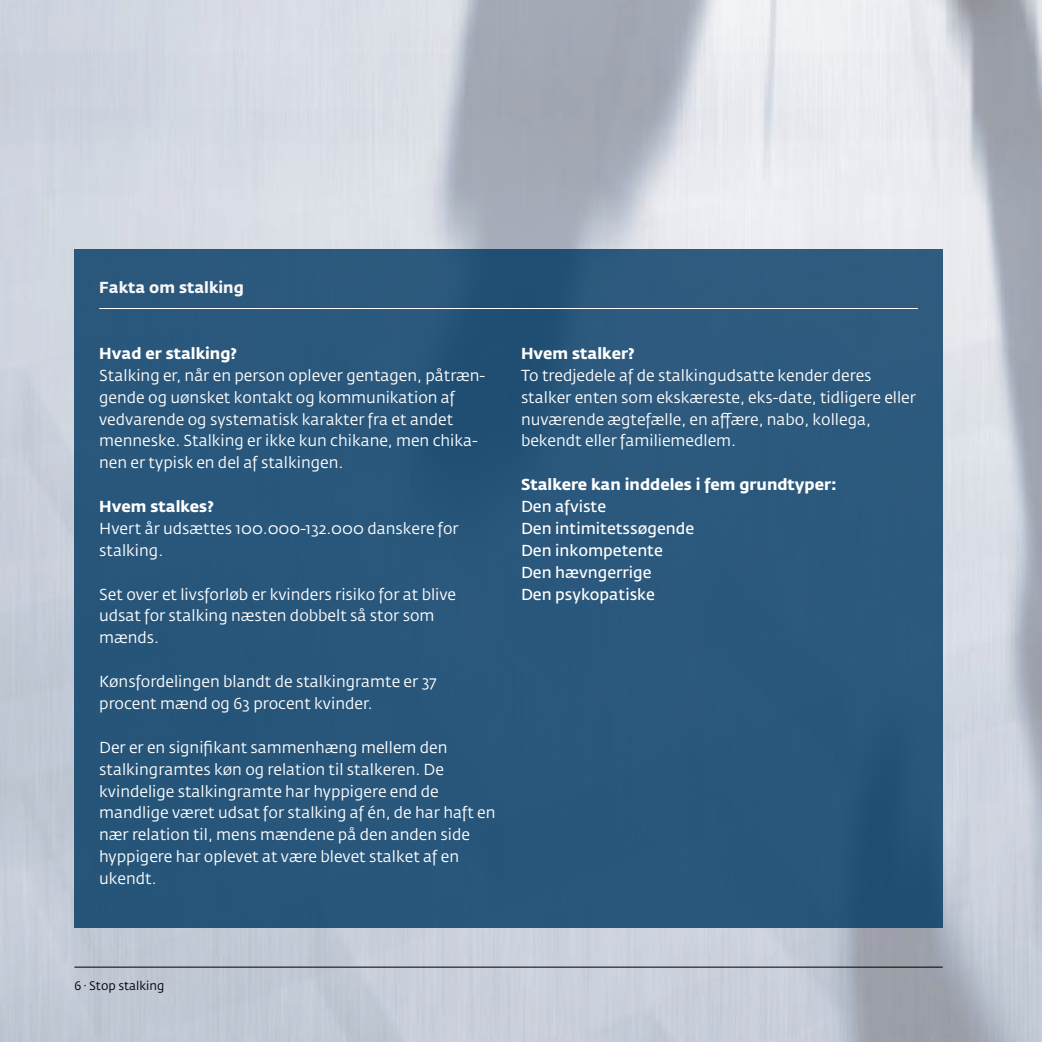
<style>
.page{position:relative;width:1042px;height:1042px;background:#fff}
.page>*{position:absolute;margin:0;border:0;box-sizing:border-box;transform-origin:0 0}
.t1{font:15.75px/21.9px "Fedra Sans Std";color:#fff}
.t2{font:700 15.75px "Fedra Sans Std";color:#fff}
.t3{font:600 15.75px/21.9px "Fedra Sans Std";color:#fff}
.t4{font:12.25px "Fedra Sans Std";color:#000}
</style>
<div class="page">
<img style="left:0;top:0;width:1042px;height:1042px">
<div style="left:74px;top:249px;width:869px;height:679px;background:#29577c"></div>
<hr style="left:99px;top:308px;width:819px;height:1px;background:#fff">
<p class="t2" style="left:99px;top:277px;width:146px">Fakta om stalking</p>
<p class="t2" style="left:99px;top:343px;width:139px">Hvad er stalking?</p>
<p class="t1" style="left:99px;top:364px;width:388px">Stalking er, når en person oplever gentagen, påtræn&shy;gende og uønsket kontakt og kommunikation af vedvarende og systematisk karakter fra et andet menneske. Stalking er ikke kun chikane, men chika&shy;nen er typisk en del af stalkingen.</p>
<p class="t2" style="left:99px;top:496px;width:116px">Hvem stalkes?</p>
<p class="t1" style="left:99px;top:518px;width:361px">Hvert år udsættes 100.000-132.000 danskere for stalking.</p>
<p class="t1" style="left:99px;top:583px;width:358px">Set over et livsforløb er kvinders risiko for at blive udsat for stalking næsten dobbelt så stor som mænds.</p>
<p class="t1" style="left:99px;top:671px;width:338px">Kønsfordelingen blandt de stalkingramte er 37 procent mænd og 63 procent kvinder.</p>
<p class="t1" style="left:99px;top:736px;width:398px">Der er en signifikant sammenhæng mellem den stalkingramtes køn og relation til stalkeren. De kvindelige stalkingramte har hyppigere end de mandlige været udsat for stalking af én, de har haft en nær relation til, mens mændene på den anden side hyppigere har oplevet at være blevet stalket af en ukendt.</p>
<p class="t2" style="left:521px;top:343px;width:115px">Hvem stalker?</p>
<p class="t1" style="left:521px;top:364px;width:396px">To tredjedele af de stalkingudsatte kender deres stalker enten som ekskæreste, eks-date, tidligere eller nuværende ægtefælle, en affære, nabo, kollega, bekendt eller familiemedlem.</p>
<p class="t2" style="left:521px;top:474px;width:317px">Stalkere kan inddeles i fem grundtyper:</p>
<p class="t3" style="left:521px;top:496px;width:175px">Den afviste<br>Den intimitetssøgende<br>Den inkompetente<br>Den hævngerrige<br>Den psykopatiske</p>
<p class="t4" style="left:74px;top:978px;width:91px">6 · Stop stalking</p>
</div>
